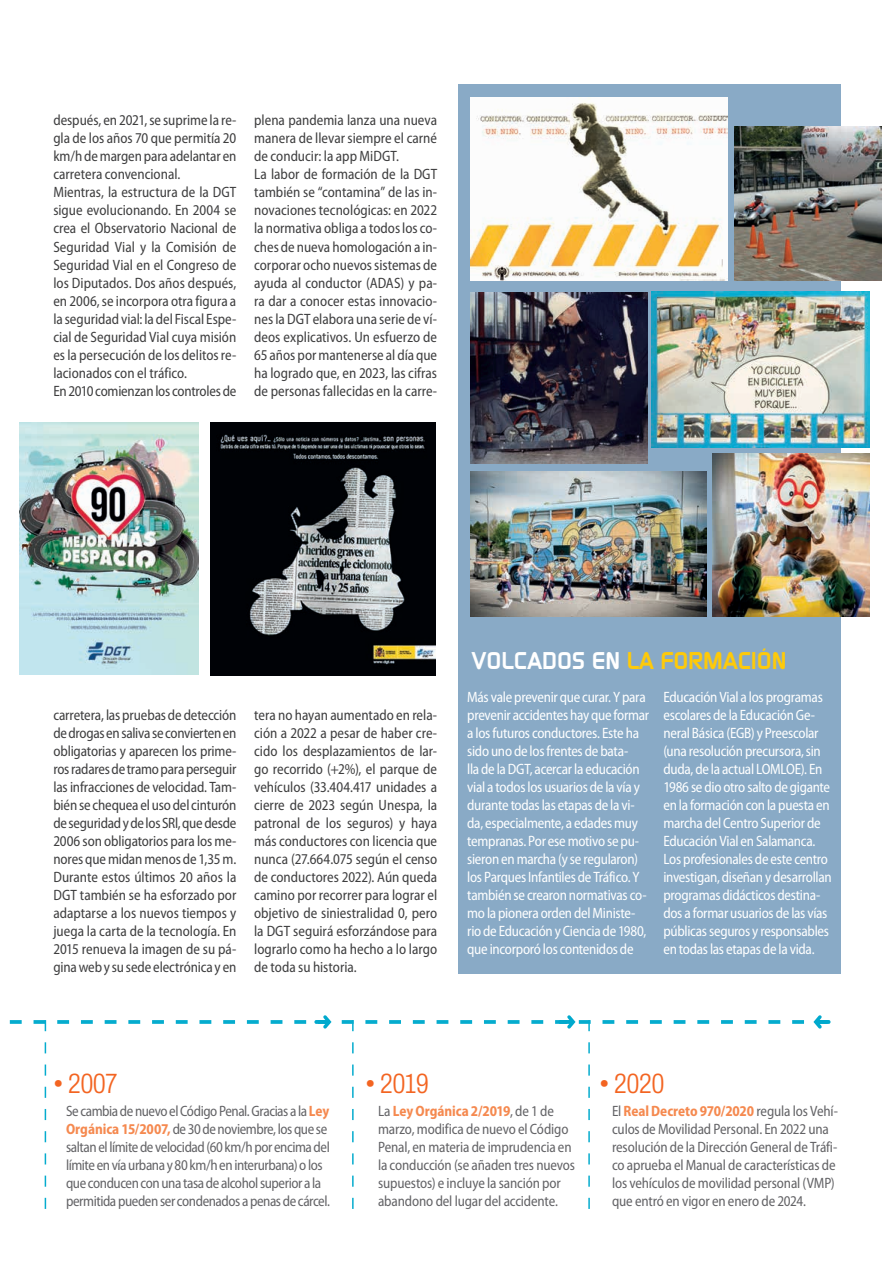
<style>
.page{position:relative;width:893px;height:1263px;background:#fff}
.page>*{position:absolute;margin:0;border:0;box-sizing:border-box;transform-origin:0 0}
.t1{font:300 27.9px "Archivo Condensed";color:#f36421}
.t2{font:700 24px "Modaerne";letter-spacing:.005em;color:#feca0a}
.Parrafo_con_BOLO{font:semi-condensed 15px/18px "Myriad Pro";color:#3e3e3f;text-align:justify;scale:.95 1}
.Parrafo_con_BOLO-2{font:semi-condensed 15px/18px "Myriad Pro";letter-spacing:-.02em;color:#fff;scale:.95 1}
.Parrafo_con_BOLO-3{font:semi-condensed 15px/18px "Myriad Pro";letter-spacing:-.015em;color:#636366;scale:.95 1}
.s1{color:#fff}
.s2{font-weight:700;color:#f5894f}
</style>
<div class="page">
<div style="left:458px;top:84px;width:382px;height:889px;background:#89aac6"></div>
<svg style="left:9px;top:1015px;width:821px;height:193px"></svg>
<img style="left:651px;top:291px;width:218px;height:156px">
<img style="left:470px;top:97px;width:257px;height:183px">
<img style="left:734px;top:126px;width:146px;height:154px">
<img style="left:470px;top:293px;width:177px;height:170px">
<img style="left:470px;top:471px;width:236px;height:145px">
<img style="left:712px;top:453px;width:157px;height:163px">
<img style="left:210px;top:423px;width:225px;height:253px">
<img style="left:19px;top:422px;width:180px;height:252px">
<p class="Parrafo_con_BOLO" style="left:53px;top:111px;width:194px">después, en 2021, se suprime la re&shy;gla de los años 70 que permitía 20 km/h de margen para adelantar en carretera convencional.</p>
<p class="Parrafo_con_BOLO" style="left:53px;top:183px;width:194px">Mientras, la estructura de la DGT sigue evolucionando. En 2004 se crea el Observatorio Nacional de Seguridad Vial y la Comisión de Seguridad Vial en el Congreso de los Diputados. Dos años después, en 2006, se incorpora otra figura a la seguridad vial: la del Fiscal Espe&shy;cial de Seguridad Vial cuya misión es la persecución de los delitos re&shy;lacionados con el tráfico.</p>
<p class="Parrafo_con_BOLO" style="left:53px;top:381px;width:194px">En 2010 comienzan los controles de</p>
<p class="Parrafo_con_BOLO" style="left:254px;top:111px;width:194px">plena pandemia lanza una nueva manera de llevar siempre el carné de conducir: la app MiDGT.</p>
<p class="Parrafo_con_BOLO" style="left:254px;top:165px;width:194px">La labor de formación de la DGT también se “contamina” de las in&shy;novaciones tecnológicas: en 2022 la normativa obliga a todos los co&shy;ches de nueva homologación a in&shy;corporar ocho nuevos sistemas de ayuda al conductor (ADAS) y pa&shy;ra dar a conocer estas innovacio&shy;nes la DGT elabora una serie de ví&shy;deos explicativos. Un esfuerzo de 65 años por mantenerse al día que ha logrado que, en 2023, las cifras de personas fallecidas en la carre-</p>
<p class="Parrafo_con_BOLO" style="left:53px;top:705px;width:194px">carretera, las pruebas de detección de drogas en saliva se convierten en obligatorias y aparecen los prime&shy;ros radares de tramo para perseguir las infracciones de velocidad. Tam&shy;bién se chequea el uso del cinturón de seguridad y de los SRl, que desde 2006 son obligatorios para los me&shy;nores que midan menos de 1,35 m.</p>
<p class="Parrafo_con_BOLO" style="left:53px;top:867px;width:194px">Durante estos últimos 20 años la DGT también se ha esforzado por adaptarse a los nuevos tiempos y juega la carta de la tecnología. En 2015 renueva la imagen de su pá&shy;gina web y su sede electrónica y en</p>
<p class="Parrafo_con_BOLO" style="left:254px;top:705px;width:194px">tera no hayan aumentado en rela&shy;ción a 2022 a pesar de haber cre&shy;cido los desplazamientos de lar&shy;go recorrido (+2%), el parque de vehículos (33.404.417 unidades a cierre de 2023 según Unespa, la patronal de los seguros) y haya más conductores con licencia que nunca (27.664.075 según el censo de conductores 2022). Aún queda camino por recorrer para lograr el objetivo de siniestralidad 0, pero la DGT seguirá esforzándose para lograrlo como ha hecho a lo largo de toda su historia.</p>
<p class="t2" style="left:471px;top:647px;width:316px"><span class="s1">VOLCADOS EN</span> LA FORMACIÓN</p>
<p class="Parrafo_con_BOLO-2" style="left:467px;top:687px;width:193px">Más vale prevenir que curar. Y para prevenir accidentes hay que formar a los futuros conductores. Este ha sido uno de los frentes de bata-<br>lla de la DGT, acercar la educación vial a todos los usuarios de la vía y durante todas las etapas de la vi&shy;da, especialmente, a edades muy tempranas. Por ese motivo se pu&shy;sieron en marcha (y se regularon) los Parques Infantiles de Tráfico. Y también se crearon normativas co&shy;mo la pionera orden del Ministe&shy;rio de Educación y Ciencia de 1980, que incorporó los contenidos de</p>
<p class="Parrafo_con_BOLO-2" style="left:663px;top:687px;width:178px">Educación Vial a los programas escolares de la Educación Ge&shy;neral Básica (EGB) y Preescolar (una resolución precursora, sin duda, de la actual LOMLOE). En<br>1986 se dio otro salto de gigante en la formación con la puesta en marcha del Centro Superior de<br>Educación Vial en Salamanca.<br>Los profesionales de este centro investigan, diseñan y desarrollan programas didácticos destina&shy;dos a formar usuarios de las vías públicas seguros y responsables en todas las etapas de la vida.</p>
<p class="t1" style="left:53px;top:1062px;width:65px">• 2007</p>
<p class="Parrafo_con_BOLO-3" style="left:66px;top:1101px;width:279px">Se cambia de nuevo el Código Penal. Gracias a la <span class="s2">Ley Orgánica 15/2007,</span> de 30 de noviembre, los que se saltan el límite de velocidad (60 km/h por encima del límite en vía urbana y 80 km/h en interurbana) o los que conducen con una tasa de alcohol superior a la permitida pueden ser condenados a penas de cárcel.</p>
<p class="t1" style="left:365px;top:1062px;width:65px">• 2019</p>
<p class="Parrafo_con_BOLO-3" style="left:378px;top:1101px;width:209px">La <span class="s2">Ley Orgánica 2/2019</span>, de 1 de marzo, modifica de nuevo el Código Penal, en materia de imprudencia en la conducción (se añaden tres nuevos supuestos) e incluye la sanción por abandono del lugar del accidente.</p>
<p class="t1" style="left:599px;top:1062px;width:67px">• 2020</p>
<p class="Parrafo_con_BOLO-3" style="left:612px;top:1101px;width:239px">El <span class="s2">Real Decreto 970/2020</span> regula los Vehí&shy;culos de Movilidad Personal. En 2022 una resolución de la Dirección General de Tráfi&shy;co aprueba el Manual de características de los vehículos de movilidad personal (VMP) que entró en vigor en enero de 2024.</p>
</div>
